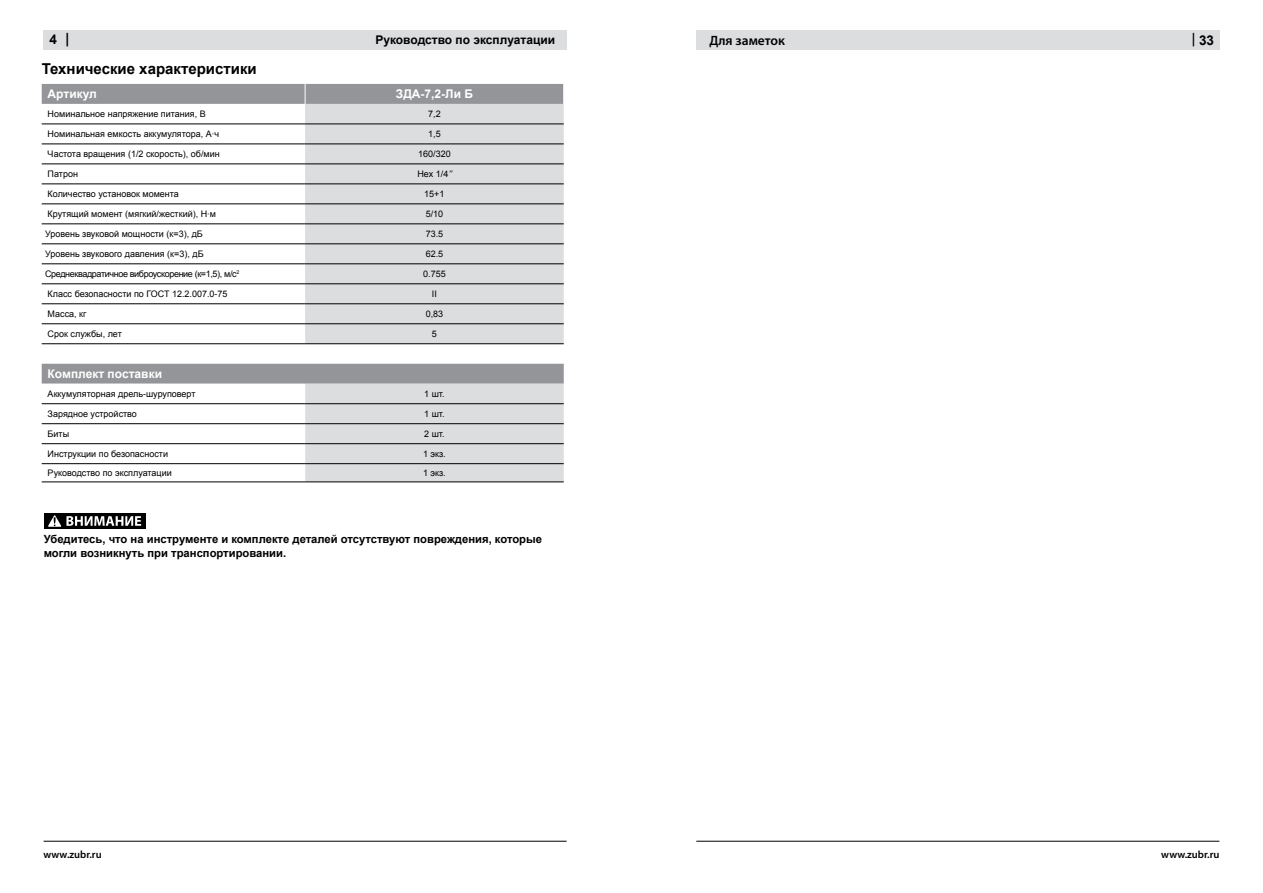
<style>
.page{position:relative;width:1263px;height:893px;background:#fff}
.page>*{position:absolute;margin:0;border:0;box-sizing:border-box;transform-origin:0 0}
.t1{font:700 15px "Arial";color:#000}
.t2{font:600 13.5px "Myriad Pro";color:#000}
.t3{font:700 13.5px "Arial";color:#000}
.t4{font:700 12px "Arial";color:#fff}
.t5{font:700 12px "Arial";color:#000}
.t6{font:700 11.25px/13.5px "Arial";color:#000}
.t7{font:600 10.5px "Myriad Pro";color:#000}
.t8{font:9px "Arial";color:#000}
.t9{font:9px "Arial";letter-spacing:-.04em;color:#000}
.s1{font-family:"Myriad Pro"}
.s2{font-style:italic}
.s3{font-family:"Myriad Pro";font-weight:600}
</style>
<div class="page">
<div style="left:44px;top:30px;width:523px;height:20px;background:#dcddde"></div>
<hr style="left:44px;top:841px;width:523px;height:1px;background:#000">
<div style="left:44px;top:513px;width:102px;height:16px;background:#000"></div>
<svg style="left:48px;top:515px;width:93px;height:12px"></svg>
<svg style="left:42px;top:84px;width:521px;height:300px;fill:#939598"></svg>
<svg style="left:42px;top:104px;width:263px;height:239px"></svg>
<svg style="left:305px;top:104px;width:259px;height:377px;background:#d6d7d8"></svg>
<svg style="left:42px;top:404px;width:263px;height:61px"></svg>
<svg style="left:305px;top:84px;width:1px;height:20px"></svg>
<svg style="left:563px;top:84px;width:1px;height:20px"></svg>
<hr style="left:42px;top:124px;width:263px;height:1px;background:#000">
<hr style="left:305px;top:124px;width:259px;height:1px;background:#000">
<hr style="left:42px;top:144px;width:263px;height:1px;background:#000">
<hr style="left:305px;top:144px;width:259px;height:1px;background:#000">
<hr style="left:42px;top:163px;width:263px;height:1px;background:#000">
<hr style="left:42px;top:183px;width:263px;height:1px;background:#000">
<hr style="left:305px;top:163px;width:259px;height:1px;background:#000">
<hr style="left:305px;top:183px;width:259px;height:1px;background:#000">
<hr style="left:42px;top:203px;width:263px;height:1px;background:#000">
<hr style="left:305px;top:203px;width:259px;height:1px;background:#000">
<hr style="left:42px;top:223px;width:263px;height:1px;background:#000">
<hr style="left:42px;top:243px;width:263px;height:1px;background:#000">
<hr style="left:42px;top:263px;width:263px;height:1px;background:#000">
<hr style="left:42px;top:283px;width:263px;height:1px;background:#000">
<hr style="left:305px;top:223px;width:259px;height:1px;background:#000">
<hr style="left:305px;top:243px;width:259px;height:1px;background:#000">
<hr style="left:305px;top:263px;width:259px;height:1px;background:#000">
<hr style="left:305px;top:283px;width:259px;height:1px;background:#000">
<hr style="left:42px;top:403px;width:263px;height:1px;background:#000">
<hr style="left:42px;top:423px;width:263px;height:1px;background:#000">
<hr style="left:42px;top:443px;width:263px;height:1px;background:#000">
<hr style="left:42px;top:463px;width:263px;height:1px;background:#000">
<hr style="left:42px;top:481px;width:263px;height:1px;background:#000">
<hr style="left:305px;top:403px;width:259px;height:1px;background:#000">
<hr style="left:305px;top:423px;width:259px;height:1px;background:#000">
<hr style="left:305px;top:443px;width:259px;height:1px;background:#000">
<hr style="left:305px;top:463px;width:259px;height:1px;background:#000">
<hr style="left:305px;top:481px;width:259px;height:1px;background:#000">
<hr style="left:42px;top:343px;width:263px;height:1px;background:#000">
<hr style="left:305px;top:343px;width:259px;height:1px;background:#000">
<hr style="left:42px;top:303px;width:263px;height:1px;background:#000">
<hr style="left:305px;top:303px;width:259px;height:1px;background:#000">
<hr style="left:42px;top:323px;width:263px;height:1px;background:#000">
<hr style="left:305px;top:323px;width:259px;height:1px;background:#000">
<div style="left:696px;top:30px;width:523px;height:20px;background:#dcddde"></div>
<hr style="left:696px;top:841px;width:523px;height:1px;background:#000">
<h2 class="t3" style="left:50px;top:31px;width:21px">4 <span class="s1">|</span></h2>
<h3 class="t5" style="left:375px;top:32px;width:181px">Руководство по эксплуатации</h3>
<h1 class="t1" style="left:42px;top:59px;width:217px">Технические характеристики</h1>
<h3 class="t4" style="left:48px;top:86px;width:51px">Артикул</h3>
<h3 class="t4" style="left:396px;top:86px;width:79px">ЗДА-7,2-Ли Б</h3>
<p class="t8" style="left:48px;top:108px;width:160px">Номинальное напряжение питания, В</p>
<p class="t8" style="left:428px;top:108px;width:14px">7,2</p>
<p class="t8" style="left:48px;top:128px;width:173px">Номинальная емкость аккумулятора, А·ч</p>
<p class="t8" style="left:428px;top:128px;width:14px">1,5</p>
<p class="t8" style="left:48px;top:148px;width:174px">Частота вращения (1/2 скорость), об/мин</p>
<p class="t8" style="left:418px;top:148px;width:34px">160/320</p>
<p class="t8" style="left:48px;top:168px;width:32px">Патрон</p>
<p class="t8" style="left:417px;top:168px;width:36px">Hex 1/4<span class="s2">’’</span></p>
<p class="t8" style="left:48px;top:188px;width:133px">Количество установок момента</p>
<p class="t8" style="left:424px;top:188px;width:22px">15+1</p>
<p class="t8" style="left:48px;top:208px;width:170px">Крутящий момент (мягкий/жесткий), Н·м</p>
<p class="t8" style="left:426px;top:208px;width:19px">5/10</p>
<p class="t8" style="left:45px;top:228px;width:159px">Уровень звуковой мощности (к=3), дБ</p>
<p class="t8" style="left:426px;top:228px;width:19px">73.5</p>
<p class="t8" style="left:45px;top:248px;width:160px">Уровень звукового давления (к=3), дБ</p>
<p class="t8" style="left:426px;top:248px;width:19px">62.5</p>
<p class="t9" style="left:45px;top:268px;width:196px">Среднеквадратичное виброускорение (к=1,5), м/с<sup>2</sup></p>
<p class="t8" style="left:423px;top:268px;width:24px">0.755</p>
<p class="t8" style="left:48px;top:288px;width:181px">Класс безопасности по ГОСТ 12.2.007.0-75</p>
<p class="t8" style="left:432px;top:288px;width:7px">II</p>
<p class="t8" style="left:48px;top:308px;width:40px">Масса, кг</p>
<p class="t8" style="left:426px;top:308px;width:19px">0,83</p>
<p class="t8" style="left:48px;top:328px;width:76px">Срок службы, лет</p>
<p class="t8" style="left:432px;top:328px;width:7px">5</p>
<h3 class="t4" style="left:48px;top:366px;width:116px">Комплект поставки</h3>
<p class="t8" style="left:48px;top:388px;width:149px">Аккумуляторная дрель-шуруповерт</p>
<p class="t8" style="left:424px;top:388px;width:22px">1 шт.</p>
<p class="t8" style="left:48px;top:408px;width:91px">Зарядное устройство</p>
<p class="t8" style="left:424px;top:408px;width:22px">1 шт.</p>
<p class="t8" style="left:48px;top:428px;width:23px">Биты</p>
<p class="t8" style="left:424px;top:428px;width:22px">2 шт.</p>
<p class="t8" style="left:48px;top:448px;width:122px">Инструкции по безопасности</p>
<p class="t8" style="left:423px;top:448px;width:24px">1 экз.</p>
<p class="t8" style="left:48px;top:467px;width:126px">Руководство по эксплуатации</p>
<p class="t8" style="left:423px;top:467px;width:24px">1 экз.</p>
<p class="t6" style="left:44px;top:533px;width:500px">Убедитесь, что на инструменте и комплекте деталей отсутствуют повреждения, которые могли возникнуть при транспортировании.</p>
<p class="t7" style="left:44px;top:847px;width:60px">www.zubr.ru</p>
<h2 class="t2" style="left:709px;top:32px;width:77px">Для заметок</h2>
<h2 class="t3" style="left:1192px;top:31px;width:24px"><span class="s3">|</span> 33</h2>
<p class="t7" style="left:1161px;top:847px;width:60px">www.zubr.ru</p>
</div>
